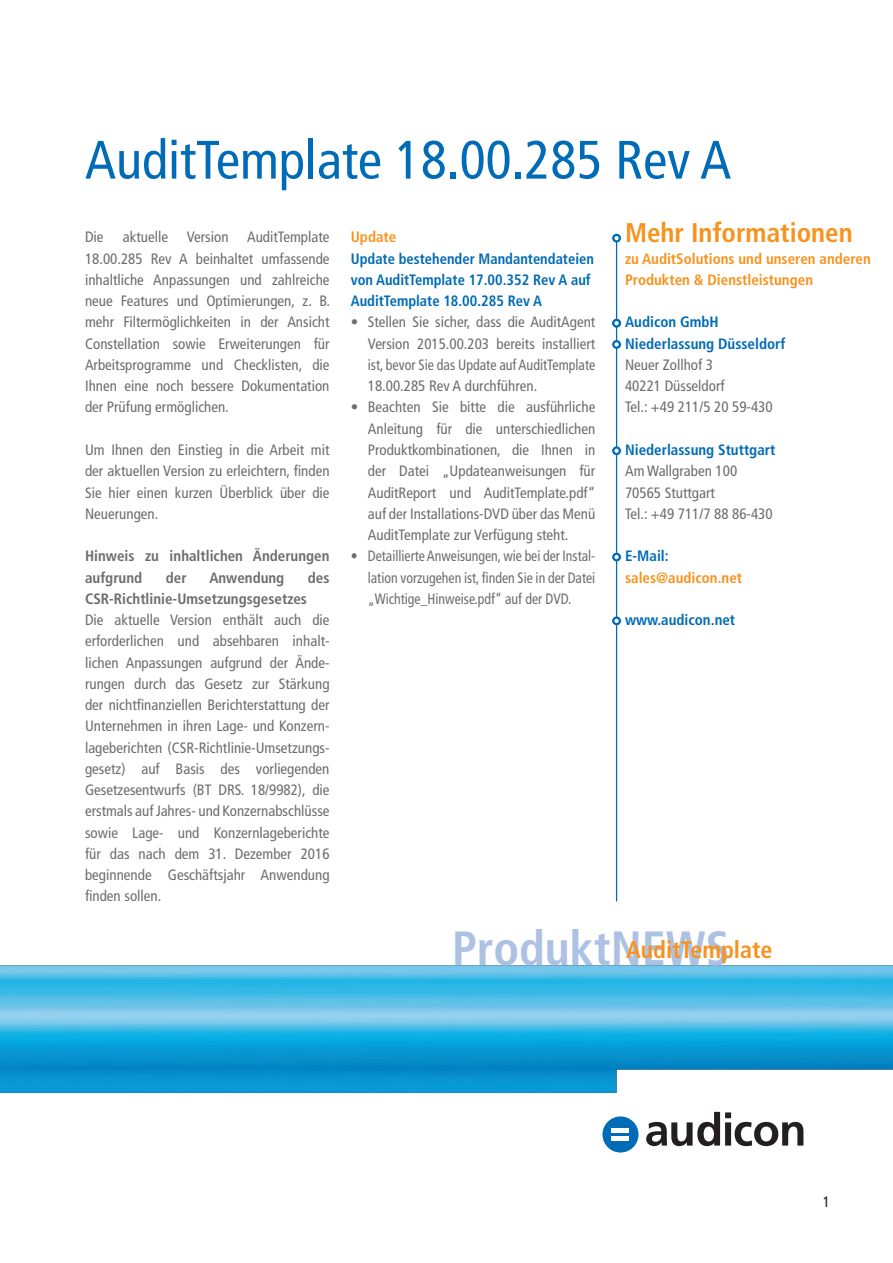
<style>
.page{position:relative;width:893px;height:1263px;background:#fff}
.page>*{position:absolute;margin:0;border:0;box-sizing:border-box;transform-origin:0 0}
.t1{font:condensed 54px "Frutiger LT Std";color:#006bb6}
.t2{font:700 condensed 48px "Frutiger LT Std";color:#adc1e3}
.t3{font:700 condensed 27px "Frutiger LT Std";color:#f7931d}
.t4{font:700 condensed 24px "Frutiger LT Std";color:#f7931d}
.t5{font:condensed 15px/21.3px "Frutiger LT Std";color:#6c6d70;text-align:justify}
.t6{font:700 condensed 15px/21.3px "Frutiger LT Std";color:#006bb6}
.t7{font:condensed 15px/21.3px "Frutiger LT Std";color:#6c6d70;text-align:justify;scale:.92 1}
.t8{font:700 condensed 15px/21.3px "Frutiger LT Std";color:#6c6d70}
.t9{font:700 condensed 15px/21.3px "Frutiger LT Std";color:#f7931d}
.t10{font:condensed 15px "Frutiger LT Std";color:#231f20}
</style>
<div class="page">
<hr style="left:616px;top:234px;width:1px;height:667px;background:#006bb6">
<img style="left:0;top:965px;width:893px;height:128px">
<svg style="left:646px;top:1112px;width:157px;height:34px"></svg>
<div style="left:602px;top:1116px;width:36px;height:36px;background:#006bb6;border-radius:50%"></div>
<div style="left:612px;top:1128px;width:17px;height:5px;background:#fff"></div>
<div style="left:612px;top:1136px;width:17px;height:5px;background:#fff"></div>
<svg style="left:612px;top:234px;width:9px;height:8px"></svg>
<svg style="left:614px;top:236px;width:5px;height:4px"></svg>
<div style="left:612px;top:319px;width:9px;height:8px;background:#006bb6;border-radius:50%"></div>
<svg style="left:614px;top:321px;width:5px;height:4px"></svg>
<svg style="left:612px;top:446px;width:9px;height:9px"></svg>
<svg style="left:614px;top:449px;width:5px;height:4px"></svg>
<div style="left:612px;top:553px;width:9px;height:8px;background:#006bb6;border-radius:50%"></div>
<svg style="left:614px;top:555px;width:5px;height:4px"></svg>
<svg style="left:612px;top:617px;width:9px;height:8px"></svg>
<svg style="left:614px;top:619px;width:5px;height:4px"></svg>
<svg style="left:612px;top:340px;width:9px;height:9px"></svg>
<svg style="left:614px;top:342px;width:5px;height:5px"></svg>
<h1 class="t1" style="left:85px;top:128px;width:648px">AuditTemplate 18.00.285 Rev A</h1>
<p class="t5" style="left:85px;top:227px;width:247px;text-indent:38px">aktuelle Version AuditTemplate 18.00.285 Rev A beinhaltet umfassende inhaltliche Anpassungen und zahlreiche neue Features und Optimierungen, z. B. mehr Filtermöglichkeiten in der Ansicht Constellation sowie Erweiterungen für Arbeitsprogramme und Checklisten, die Ihnen eine noch bessere Dokumentation der Prüfung ermöglichen.</p>
<p class="t5" style="left:85px;top:439px;width:246px">Um Ihnen den Einstieg in die Arbeit mit der aktuellen Version zu erleichtern, finden Sie hier einen kurzen Überblick über die Neuerungen.</p>
<p class="t8" style="left:85px;top:545px;width:246px">Hinweis zu inhaltlichen Änderungen aufgrund</p>
<p class="t5" style="left:85px;top:227px;width:20px">Die</p>
<p class="t8" style="left:166px;top:567px;width:22px">der</p>
<p class="t8" style="left:209px;top:567px;width:77px">Anwendung</p>
<p class="t8" style="left:308px;top:567px;width:23px">des</p>
<p class="t8" style="left:85px;top:588px;width:224px">CSR-Richtlinie-Umsetzungsgesetzes</p>
<p class="t5" style="left:85px;top:609px;width:246px">Die aktuelle Version enthält auch die erforderlichen und absehbaren inhalt&shy;lichen Anpassungen aufgrund der Ände&shy;rungen durch das Gesetz zur Stärkung der nichtfinanziellen Berichterstattung der Unternehmen in ihren Lage- und Konzern&shy;lageberichten (CSR-Richtlinie-Umsetzungs&shy;gesetz) auf Basis des vorliegenden Gesetzesentwurfs (BT DRS. 18/9982), die erstmals auf Jahres- und Konzernabschlüsse sowie Lage- und Konzernlageberichte für das nach dem 31. Dezember 2016 beginnende Geschäftsjahr Anwendung finden sollen.</p>
<p class="t9" style="left:351px;top:226px;width:47px">Update</p>
<p class="t6" style="left:351px;top:248px;width:245px">Update bestehender Mandantendateien von AuditTemplate 17.00.352 Rev A auf<br>AuditTemplate 18.00.285 Rev A</p>
<p class="t5" style="left:368px;top:312px;width:229px;text-indent:-17px">• Stellen Sie sicher, dass die AuditAgent Version 2015.00.203 bereits installiert ist, bevor Sie das Update auf AuditTemplate 18.00.285 Rev A durchführen.</p>
<p class="t5" style="left:368px;top:397px;width:229px;text-indent:-17px">• Beachten Sie bitte die ausführliche Anleitung für die unterschiedlichen Produktkombinationen, die Ihnen in der Datei „Updateanweisungen für AuditReport und AuditTemplate.pdf“ auf der Installations-DVD über das Menü AuditTemplate zur Verfügung steht.</p>
<p class="t7" style="left:368px;top:546px;width:249px;text-indent:-17px">• Detaillierte Anweisungen, wie bei der Instal&shy;lation vorzugehen ist, finden Sie in der Datei „Wichtige_Hinweise.pdf“ auf der DVD.</p>
<h3 class="t3" style="left:625px;top:217px;width:229px">Mehr Informationen</h3>
<p class="t9" style="left:625px;top:248px;width:247px">zu AuditSolutions und unseren anderen<br>Produkten &amp; Dienstleistungen</p>
<p class="t6" style="left:625px;top:312px;width:162px">Audicon GmbH<br>Niederlassung Düsseldorf</p>
<p class="t5" style="left:625px;top:354px;width:149px;text-align:left">Neuer Zollhof 3<br>40221 Düsseldorf<br>Tel.: +49 211/5 20 59-430</p>
<p class="t6" style="left:625px;top:439px;width:152px">Niederlassung Stuttgart</p>
<p class="t5" style="left:625px;top:460px;width:149px;text-align:left">Am Wallgraben 100<br>70565 Stuttgart<br>Tel.: +49 711/7 88 86-430</p>
<p class="t6" style="left:625px;top:545px;width:45px">E-Mail:</p>
<p class="t9" style="left:625px;top:567px;width:119px">sales@audicon.net</p>
<p class="t6" style="left:625px;top:609px;width:112px">www.audicon.net</p>
<h2 class="t2" style="left:452px;top:920px;width:279px">ProduktNEWS</h2>
<h3 class="t4" style="left:626px;top:935px;width:148px">AuditTemplate</h3>
<p class="t10" style="left:823px;top:1193px;width:9px">1</p>
</div>
